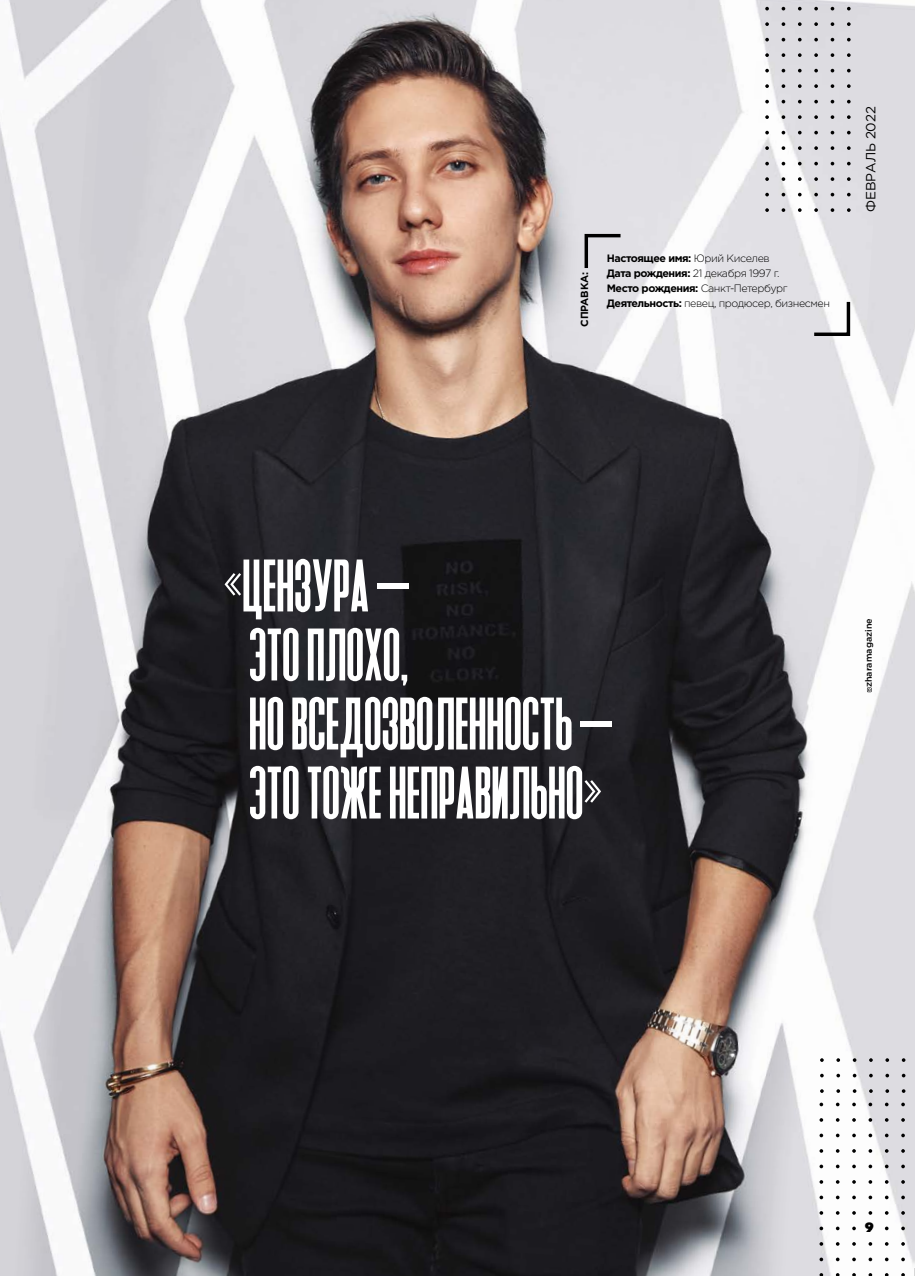
<style>
.page{position:relative;width:915px;height:1276px;background:#fff}
.page>*{position:absolute;margin:0;border:0;box-sizing:border-box;transform-origin:0 0}
.t1{font:69px/69px "Heathergreen";letter-spacing:.01em;color:#fff}
.t2{font:13.5px "Futura Futuris Black C";color:#000}
.t3{font:13.35px "Gotham Pro";color:#000}
.t4{font:300 10.65px/15px "Gotham Pro";letter-spacing:-.04em;color:#000}
.t5{font:700 10.35px "Gotham Pro";letter-spacing:-.02em;color:#000}
.t6{font:500 9px "Gotham Pro";letter-spacing:.005em;color:#000}
.s1{font-weight:700}
</style>
<div class="page">
<img style="left:0;top:0;width:914px;height:1276px">
<svg style="left:885px;top:1089px;width:3px;height:4px"></svg>
<svg style="left:852px;top:1089px;width:4px;height:4px"></svg>
<svg style="left:819px;top:1089px;width:4px;height:4px"></svg>
<svg style="left:901px;top:1089px;width:4px;height:4px"></svg>
<svg style="left:868px;top:1089px;width:4px;height:4px"></svg>
<svg style="left:836px;top:1089px;width:3px;height:4px"></svg>
<svg style="left:885px;top:1073px;width:3px;height:4px"></svg>
<svg style="left:852px;top:1073px;width:4px;height:4px"></svg>
<svg style="left:819px;top:1073px;width:4px;height:4px"></svg>
<svg style="left:901px;top:1073px;width:4px;height:4px"></svg>
<svg style="left:868px;top:1073px;width:4px;height:4px"></svg>
<svg style="left:836px;top:1073px;width:3px;height:4px"></svg>
<svg style="left:885px;top:1058px;width:3px;height:4px"></svg>
<svg style="left:852px;top:1058px;width:4px;height:4px"></svg>
<svg style="left:819px;top:1058px;width:4px;height:4px"></svg>
<svg style="left:901px;top:1058px;width:4px;height:4px"></svg>
<svg style="left:868px;top:1058px;width:4px;height:4px"></svg>
<svg style="left:836px;top:1058px;width:3px;height:4px"></svg>
<svg style="left:884px;top:1273px;width:4px;height:3px"></svg>
<svg style="left:851px;top:1273px;width:4px;height:3px"></svg>
<svg style="left:900px;top:1273px;width:4px;height:3px"></svg>
<svg style="left:835px;top:1273px;width:4px;height:3px"></svg>
<svg style="left:884px;top:1257px;width:4px;height:4px"></svg>
<svg style="left:851px;top:1257px;width:4px;height:4px"></svg>
<svg style="left:819px;top:1257px;width:3px;height:4px"></svg>
<svg style="left:900px;top:1257px;width:4px;height:4px"></svg>
<svg style="left:868px;top:1257px;width:3px;height:4px"></svg>
<svg style="left:835px;top:1257px;width:4px;height:4px"></svg>
<svg style="left:884px;top:1242px;width:4px;height:3px"></svg>
<svg style="left:851px;top:1242px;width:4px;height:3px"></svg>
<svg style="left:900px;top:1242px;width:4px;height:3px"></svg>
<svg style="left:835px;top:1242px;width:4px;height:3px"></svg>
<svg style="left:884px;top:1226px;width:4px;height:4px"></svg>
<svg style="left:851px;top:1226px;width:4px;height:4px"></svg>
<svg style="left:819px;top:1226px;width:3px;height:4px"></svg>
<svg style="left:900px;top:1226px;width:4px;height:4px"></svg>
<svg style="left:868px;top:1226px;width:3px;height:4px"></svg>
<svg style="left:835px;top:1226px;width:4px;height:4px"></svg>
<svg style="left:884px;top:1211px;width:4px;height:3px"></svg>
<svg style="left:851px;top:1211px;width:4px;height:3px"></svg>
<svg style="left:900px;top:1211px;width:4px;height:3px"></svg>
<svg style="left:835px;top:1211px;width:4px;height:3px"></svg>
<svg style="left:884px;top:1195px;width:4px;height:4px"></svg>
<svg style="left:851px;top:1195px;width:4px;height:4px"></svg>
<svg style="left:819px;top:1195px;width:3px;height:4px"></svg>
<svg style="left:900px;top:1195px;width:4px;height:4px"></svg>
<svg style="left:868px;top:1195px;width:3px;height:4px"></svg>
<svg style="left:835px;top:1195px;width:4px;height:4px"></svg>
<svg style="left:884px;top:1180px;width:4px;height:3px"></svg>
<svg style="left:851px;top:1180px;width:4px;height:3px"></svg>
<svg style="left:900px;top:1180px;width:4px;height:3px"></svg>
<svg style="left:835px;top:1180px;width:4px;height:3px"></svg>
<svg style="left:884px;top:1164px;width:4px;height:4px"></svg>
<svg style="left:851px;top:1164px;width:4px;height:4px"></svg>
<svg style="left:819px;top:1164px;width:3px;height:4px"></svg>
<svg style="left:900px;top:1164px;width:4px;height:4px"></svg>
<svg style="left:868px;top:1164px;width:3px;height:4px"></svg>
<svg style="left:835px;top:1164px;width:4px;height:4px"></svg>
<svg style="left:884px;top:1149px;width:4px;height:3px"></svg>
<svg style="left:851px;top:1149px;width:4px;height:3px"></svg>
<svg style="left:900px;top:1149px;width:4px;height:3px"></svg>
<svg style="left:835px;top:1149px;width:4px;height:3px"></svg>
<svg style="left:884px;top:1133px;width:4px;height:4px"></svg>
<svg style="left:851px;top:1133px;width:4px;height:4px"></svg>
<svg style="left:819px;top:1133px;width:3px;height:4px"></svg>
<svg style="left:900px;top:1133px;width:4px;height:4px"></svg>
<svg style="left:868px;top:1133px;width:3px;height:4px"></svg>
<svg style="left:835px;top:1133px;width:4px;height:4px"></svg>
<svg style="left:884px;top:1118px;width:4px;height:3px"></svg>
<svg style="left:851px;top:1118px;width:4px;height:3px"></svg>
<svg style="left:900px;top:1118px;width:4px;height:3px"></svg>
<svg style="left:835px;top:1118px;width:4px;height:3px"></svg>
<svg style="left:884px;top:1102px;width:4px;height:4px"></svg>
<svg style="left:851px;top:1102px;width:4px;height:4px"></svg>
<svg style="left:819px;top:1102px;width:3px;height:4px"></svg>
<svg style="left:900px;top:1102px;width:4px;height:4px"></svg>
<svg style="left:868px;top:1102px;width:3px;height:4px"></svg>
<svg style="left:835px;top:1102px;width:4px;height:4px"></svg>
<svg style="left:830px;top:208px;width:4px;height:4px"></svg>
<svg style="left:797px;top:208px;width:4px;height:4px"></svg>
<svg style="left:765px;top:208px;width:3px;height:4px"></svg>
<svg style="left:846px;top:208px;width:4px;height:4px"></svg>
<svg style="left:814px;top:208px;width:3px;height:4px"></svg>
<svg style="left:781px;top:208px;width:4px;height:4px"></svg>
<svg style="left:830px;top:193px;width:4px;height:3px"></svg>
<svg style="left:797px;top:193px;width:4px;height:3px"></svg>
<svg style="left:846px;top:193px;width:4px;height:3px"></svg>
<svg style="left:781px;top:193px;width:4px;height:3px"></svg>
<svg style="left:830px;top:177px;width:4px;height:4px"></svg>
<svg style="left:797px;top:177px;width:4px;height:4px"></svg>
<svg style="left:765px;top:177px;width:3px;height:4px"></svg>
<svg style="left:846px;top:177px;width:4px;height:4px"></svg>
<svg style="left:814px;top:177px;width:3px;height:4px"></svg>
<svg style="left:781px;top:177px;width:4px;height:4px"></svg>
<svg style="left:830px;top:162px;width:4px;height:3px"></svg>
<svg style="left:797px;top:162px;width:4px;height:3px"></svg>
<svg style="left:846px;top:162px;width:4px;height:3px"></svg>
<svg style="left:781px;top:162px;width:4px;height:3px"></svg>
<svg style="left:830px;top:146px;width:4px;height:4px"></svg>
<svg style="left:797px;top:146px;width:4px;height:4px"></svg>
<svg style="left:765px;top:146px;width:3px;height:4px"></svg>
<svg style="left:846px;top:146px;width:4px;height:4px"></svg>
<svg style="left:814px;top:146px;width:3px;height:4px"></svg>
<svg style="left:781px;top:146px;width:4px;height:4px"></svg>
<svg style="left:830px;top:131px;width:4px;height:3px"></svg>
<svg style="left:797px;top:131px;width:4px;height:3px"></svg>
<svg style="left:846px;top:131px;width:4px;height:3px"></svg>
<svg style="left:781px;top:131px;width:4px;height:3px"></svg>
<svg style="left:830px;top:115px;width:4px;height:4px"></svg>
<svg style="left:797px;top:115px;width:4px;height:4px"></svg>
<svg style="left:765px;top:115px;width:3px;height:4px"></svg>
<svg style="left:846px;top:115px;width:4px;height:4px"></svg>
<svg style="left:814px;top:115px;width:3px;height:4px"></svg>
<svg style="left:781px;top:115px;width:4px;height:4px"></svg>
<svg style="left:830px;top:100px;width:4px;height:3px"></svg>
<svg style="left:797px;top:100px;width:4px;height:3px"></svg>
<svg style="left:846px;top:100px;width:4px;height:3px"></svg>
<svg style="left:781px;top:100px;width:4px;height:3px"></svg>
<svg style="left:830px;top:84px;width:4px;height:4px"></svg>
<svg style="left:797px;top:84px;width:4px;height:4px"></svg>
<svg style="left:765px;top:84px;width:3px;height:4px"></svg>
<svg style="left:846px;top:84px;width:4px;height:4px"></svg>
<svg style="left:814px;top:84px;width:3px;height:4px"></svg>
<svg style="left:781px;top:84px;width:4px;height:4px"></svg>
<svg style="left:830px;top:69px;width:4px;height:3px"></svg>
<svg style="left:797px;top:69px;width:4px;height:3px"></svg>
<svg style="left:846px;top:69px;width:4px;height:3px"></svg>
<svg style="left:781px;top:69px;width:4px;height:3px"></svg>
<svg style="left:830px;top:53px;width:4px;height:4px"></svg>
<svg style="left:797px;top:53px;width:4px;height:4px"></svg>
<svg style="left:765px;top:53px;width:3px;height:4px"></svg>
<svg style="left:846px;top:53px;width:4px;height:4px"></svg>
<svg style="left:814px;top:53px;width:3px;height:4px"></svg>
<svg style="left:781px;top:53px;width:4px;height:4px"></svg>
<svg style="left:830px;top:38px;width:4px;height:3px"></svg>
<svg style="left:797px;top:38px;width:4px;height:3px"></svg>
<svg style="left:846px;top:38px;width:4px;height:3px"></svg>
<svg style="left:781px;top:38px;width:4px;height:3px"></svg>
<svg style="left:830px;top:22px;width:4px;height:4px"></svg>
<svg style="left:797px;top:22px;width:4px;height:4px"></svg>
<svg style="left:765px;top:22px;width:3px;height:4px"></svg>
<svg style="left:846px;top:22px;width:4px;height:4px"></svg>
<svg style="left:814px;top:22px;width:3px;height:4px"></svg>
<svg style="left:781px;top:22px;width:4px;height:4px"></svg>
<svg style="left:830px;top:7px;width:4px;height:3px"></svg>
<svg style="left:797px;top:7px;width:4px;height:3px"></svg>
<svg style="left:846px;top:7px;width:4px;height:3px"></svg>
<svg style="left:781px;top:7px;width:4px;height:3px"></svg>
<svg style="left:582px;top:232px;width:41px;height:39px;background:#c0bfc3"></svg>
<svg style="left:810px;top:298px;width:41px;height:40px"></svg>
<svg style="left:866px;top:687px;width:5px;height:5px"></svg>
<p class="t5" style="left:578px;top:326px;width:56px;rotate:-90deg">СПРАВКА:</p>
<p class="t4" style="left:606px;top:251px;width:225px"><span class="s1">Настоящее имя:</span> Юрий Киселев<br><span class="s1">Дата рождения:</span> 21 декабря 1997 г.<br><span class="s1">Место рождения:</span> Санкт-Петербург <span class="s1">Деятельность:</span> певец, продюсер, бизнесмен</p>
<p class="t3" style="left:863px;top:212px;width:108px;rotate:-90deg">ФЕВРАЛЬ 2022</p>
<h1 class="t1" style="left:249px;top:544px;width:365px;text-indent:-25px">«ЦЕНЗУРА —<br>ЭТО ПЛОХО,<br>НОВСЕДОЗВОЛЕННОСТЬ—<br>ЭТО ТОЖЕ НЕПРАВИЛЬНО»</h1>
<p class="t6" style="left:863px;top:687px;width:70px;rotate:-90deg">zharamagazine</p>
<p class="t2" style="left:864px;top:1219px;width:11px">9</p>
</div>
